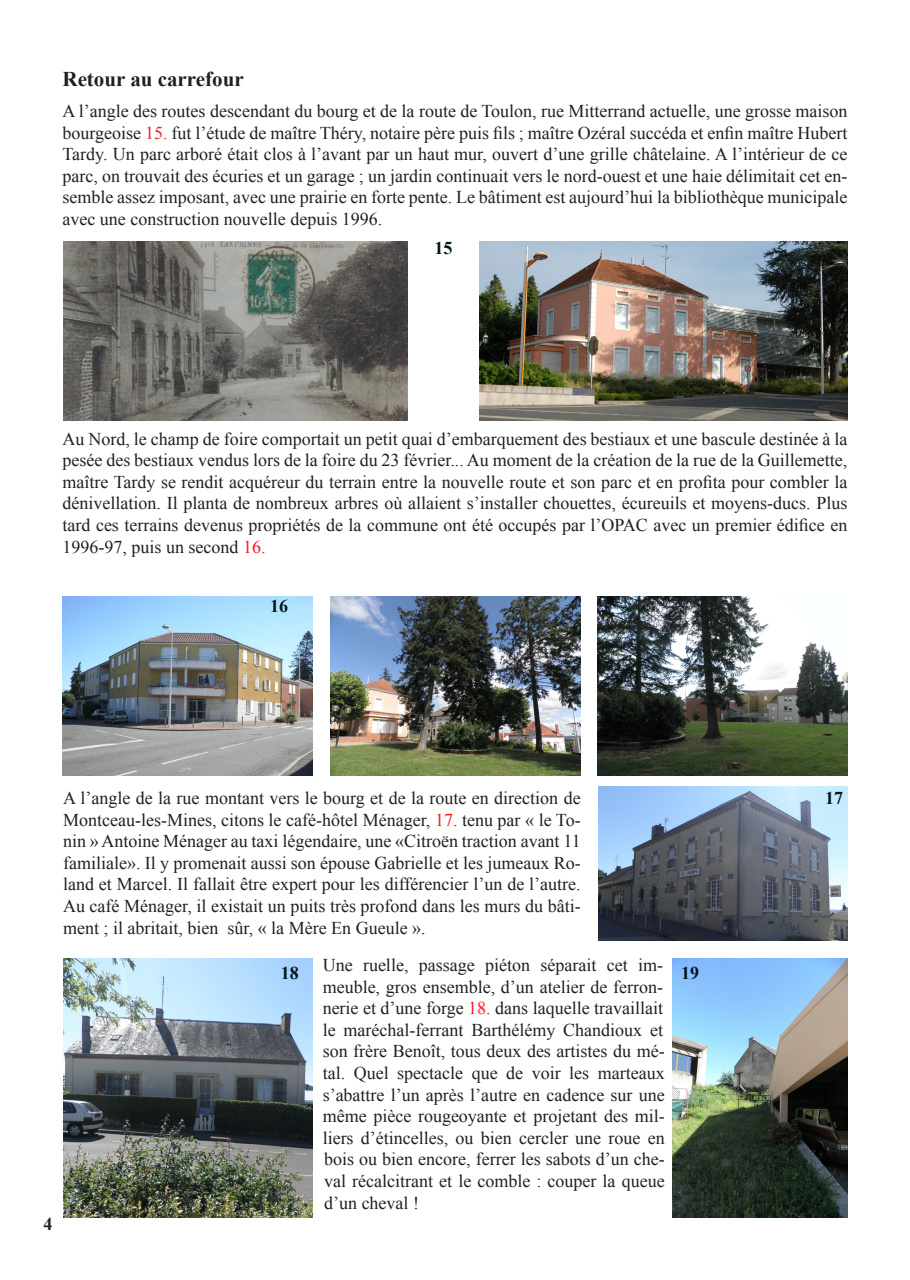
<style>
.page{position:relative;width:910px;height:1280px;background:#fff}
.page>*{position:absolute;margin:0;border:0;box-sizing:border-box;transform-origin:0 0}
.t1{font:700 21px "Times New Roman";color:#231f20}
.t2{font:18px/21.6px "Times New Roman";color:#231f20;text-align:justify}
.t3{font:700 18px "Times New Roman";color:#02171b}
.t4{font:700 18px "Times New Roman";color:#231f20}
.s1{color:#f9171b}
</style>
<div class="page">
<img style="left:480px;top:242px;width:367px;height:179px">
<img style="left:63px;top:242px;width:344px;height:179px">
<img style="left:330px;top:596px;width:250px;height:180px">
<img style="left:598px;top:596px;width:250px;height:180px">
<img style="left:62px;top:596px;width:250px;height:180px">
<img style="left:598px;top:787px;width:249px;height:153px">
<img style="left:63px;top:958px;width:250px;height:259px">
<img style="left:673px;top:958px;width:174px;height:259px">
<p class="t1" style="left:63px;top:65px;width:183px">Retour au carrefour</p>
<p class="t2" style="left:63px;top:100px;width:786px">A l’angle des routes descendant du bourg et de la route de Toulon, rue Mitterrand actuelle, une grosse maison bourgeoise <span class="s1">15.</span> fut l’étude de maître Théry, notaire père puis fils ; maître Ozéral succéda et enfin maître Hubert Tardy. Un parc arboré était clos à l’avant par un haut mur, ouvert d’une grille châtelaine. A l’intérieur de ce parc, on trouvait des écuries et un garage ; un jardin continuait vers le nord-ouest et une haie délimitait cet en&shy;semble assez imposant, avec une prairie en forte pente. Le bâtiment est aujourd’hui la bibliothèque municipale avec une construction nouvelle depuis 1996.</p>
<p class="t3" style="left:434px;top:235px;width:19px">15</p>
<p class="t2" style="left:63px;top:427px;width:786px">Au Nord, le champ de foire comportait un petit quai d’embarquement des bestiaux et une bascule destinée à la pesée des bestiaux vendus lors de la foire du 23 février... Au moment de la création de la rue de la Guillemette, maître Tardy se rendit acquéreur du terrain entre la nouvelle route et son parc et en profita pour combler la dénivellation. Il planta de nombreux arbres où allaient s’installer chouettes, écureuils et moyens-ducs. Plus tard ces terrains devenus propriétés de la commune ont été occupés par l’OPAC avec un premier édifice en 1996-97, puis un second <span class="s1">16.</span></p>
<p class="t3" style="left:270px;top:593px;width:19px">16</p>
<p class="t4" style="left:43px;top:1211px;width:10px">4</p>
<p class="t2" style="left:63px;top:787px;width:519px">A l’angle de la rue montant vers le bourg et de la route en direction de Montceau-les-Mines, citons le café-hôtel Ménager, <span class="s1">17.</span> tenu par « le To&shy;nin » Antoine Ménager au taxi légendaire, une «Citroën traction avant 11 familiale». Il y promenait aussi son épouse Gabrielle et les jumeaux Ro&shy;land et Marcel. Il fallait être expert pour les différencier l’un de l’autre.<br>Au café Ménager, il existait un puits très profond dans les murs du bâti&shy;ment ; il abritait, bien sûr, « la Mère En Gueule ».</p>
<p class="t2" style="left:323px;top:954px;width:344px">Une ruelle, passage piéton séparait cet im&shy;meuble, gros ensemble, d’un atelier de ferron&shy;nerie et d’une forge <span class="s1">18.</span> dans laquelle travaillait le maréchal-ferrant Barthélémy Chandioux et son frère Benoît, tous deux des artistes du mé&shy;tal. Quel spectacle que de voir les marteaux s’abattre l’un après l’autre en cadence sur une même pièce rougeoyante et projetant des mil&shy;liers d’étincelles, ou bien cercler une roue en bois ou bien encore, ferrer les sabots d’un che&shy;val récalcitrant et le comble : couper la queue d’un cheval !</p>
<p class="t3" style="left:281px;top:960px;width:19px">18</p>
<p class="t3" style="left:681px;top:960px;width:19px">19</p>
<p class="t3" style="left:825px;top:785px;width:19px">17</p>
</div>
